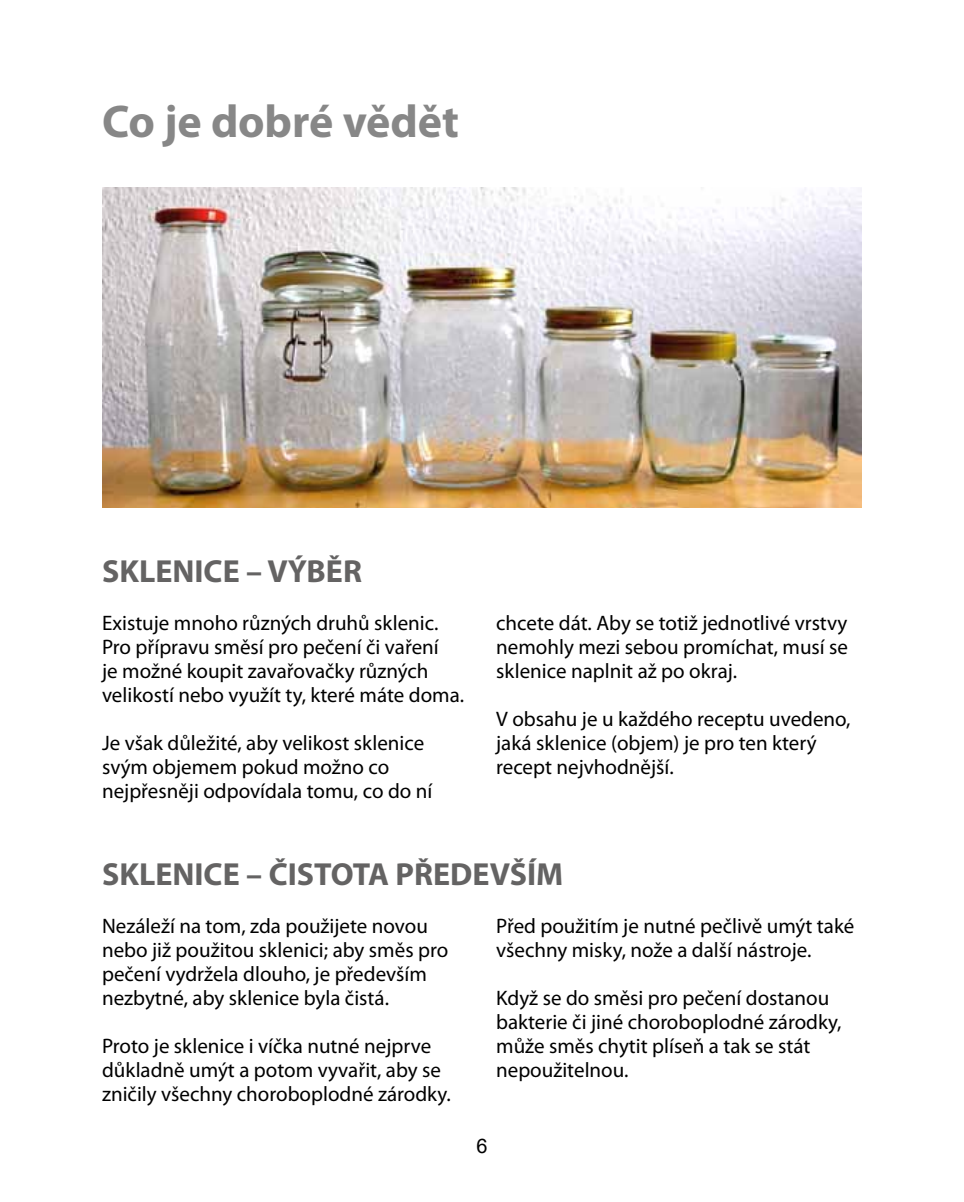
<style>
.page{position:relative;width:964px;height:1202px;background:#fff}
.page>*{position:absolute;margin:0;border:0;box-sizing:border-box;transform-origin:0 0}
.t1{font:700 46px "Myriad Pro";letter-spacing:-.005em;color:#878787}
.t2{font:700 32px "Myriad Pro";color:#646363}
.t3{font:21px/24px "Myriad Pro";color:#000}
.t4{font:20px "Arial";color:#000}
</style>
<div class="page">
<img style="left:102px;top:187px;width:760px;height:320px">
<h1 class="t1" style="left:102px;top:91px;width:358px">Co je dobré vědět</h1>
<h2 class="t2" style="left:102px;top:550px;width:261px">SKLENICE – VÝBĚR</h2>
<p class="t3" style="left:102px;top:611px;width:364px">Existuje mnoho různých druhů sklenic.<br>Pro přípravu směsí pro pečení či vaření<br>je možné koupit zavařovačky různých velikostí nebo využít ty, které máte doma.</p>
<p class="t3" style="left:102px;top:731px;width:332px">Je však důležité, aby velikost sklenice svým objemem pokud možno co nejpřesněji odpovídala tomu, co do ní</p>
<p class="t3" style="left:496px;top:611px;width:353px;text-align:justify">chcete dát. Aby se totiž jednotlivé vrstvy nemohly mezi sebou promíchat, musí se sklenice naplnit až po okraj.</p>
<p class="t3" style="left:496px;top:707px;width:356px">V obsahu je u každého receptu uvedeno, jaká sklenice (objem) je pro ten který recept nejvhodnější.</p>
<h2 class="t2" style="left:102px;top:853px;width:463px">SKLENICE – ČISTOTA PŘEDEVŠÍM</h2>
<p class="t3" style="left:102px;top:913px;width:348px">Nezáleží na tom, zda použijete novou nebo již použitou sklenici; aby směs pro pečení vydržela dlouho, je především nezbytné, aby sklenice byla čistá.</p>
<p class="t3" style="left:102px;top:1033px;width:350px">Proto je sklenice i víčka nutné nejprve důkladně umýt a potom vyvařit, aby se zničily všechny choroboplodné zárodky.</p>
<p class="t3" style="left:496px;top:913px;width:360px">Před použitím je nutné pečlivě umýt také všechny misky, nože a další nástroje.</p>
<p class="t3" style="left:496px;top:985px;width:347px">Když se do směsi pro pečení dostanou bakterie či jiné choroboplodné zárodky, může směs chytit plíseň a tak se stát nepoužitelnou.</p>
<p class="t4" style="left:476px;top:1132px;width:13px">6</p>
</div>
